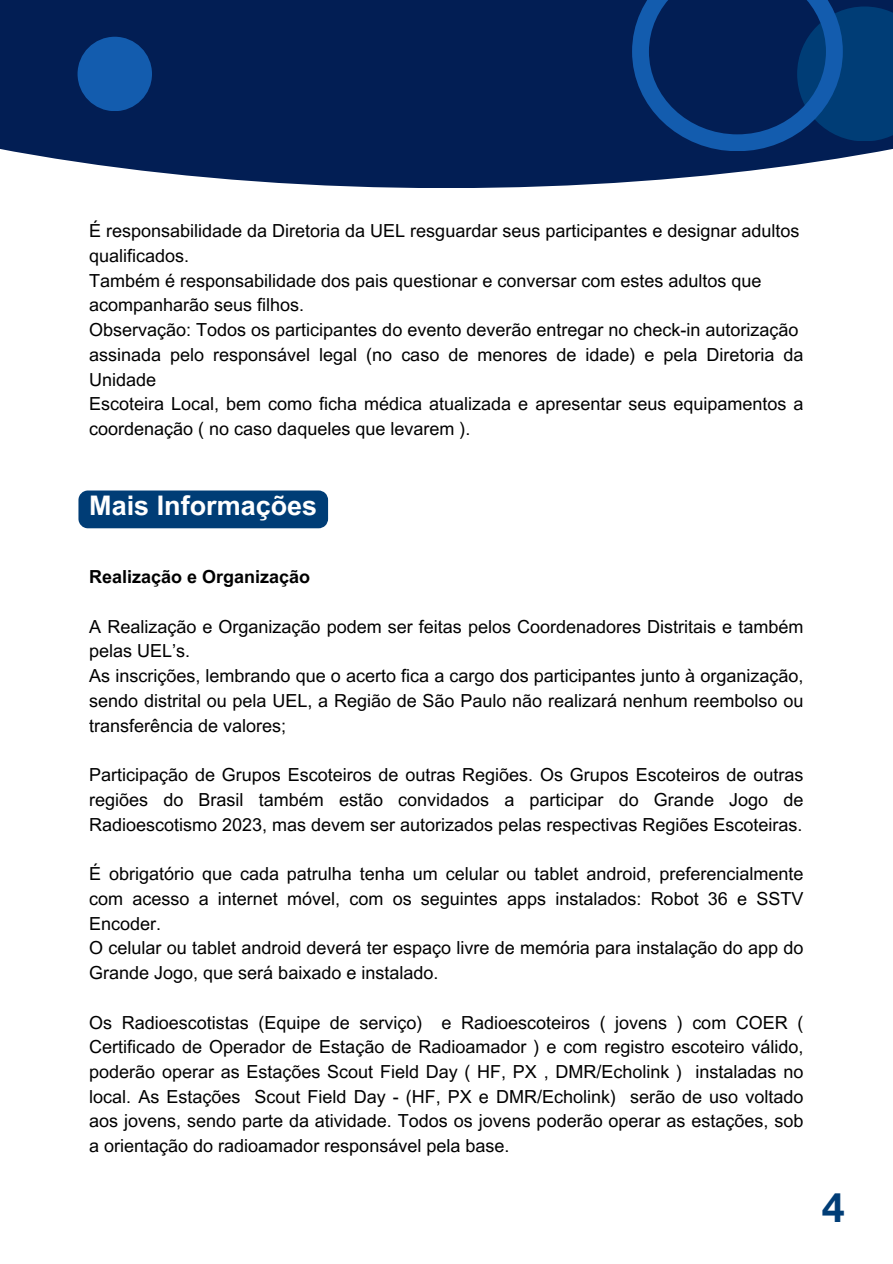
<style>
.page{position:relative;width:893px;height:1264px;background:#fff}
.page>*{position:absolute;margin:0;border:0;box-sizing:border-box;transform-origin:0 0}
.t1{font:700 37.5px "Open Sauce One";color:#003d76}
.t2{font:700 27px "Arial MT Pro";color:#fff}
.t3{font:18px/24.8px "Arial MT Pro";color:#000}
.t4{font:700 18px "Arial MT Pro";color:#000}
</style>
<div class="page">
<div style="left:0;top:0;width:892px;height:188px;background:#021e54"></div>
<svg style="left:632px;top:0;width:260px;height:151px"></svg>
<div style="left:78px;top:37px;width:74px;height:74px;background:#135cae;border-radius:50%"></div>
<div style="left:78px;top:490px;width:250px;height:38px;background:#003d76"></div>
<p class="t3" style="left:89px;top:221px;width:711px">É responsabilidade da Diretoria da UEL resguardar seus participantes e designar adultos</p>
<p class="t3" style="left:89px;top:245px;width:101px">qualificados.</p>
<p class="t3" style="left:89px;top:270px;width:673px">Também é responsabilidade dos pais questionar e conversar com estes adultos que</p>
<p class="t3" style="left:89px;top:295px;width:216px">acompanharão seus filhos.</p>
<p class="t3" style="left:89px;top:319px;width:710px">Observação: Todos os participantes do evento deverão entregar no check-in autorização</p>
<p class="t3" style="left:89px;top:344px;width:715px">assinada pelo responsável legal (no caso de menores de idade) e pela Diretoria da<br>Unidade</p>
<p class="t3" style="left:89px;top:394px;width:715px">Escoteira Local, bem como ficha médica atualizada e apresentar seus equipamentos a coordenação ( no caso daqueles que levarem ).</p>
<p class="t2" style="left:89px;top:495px;width:229px">Mais Informações</p>
<p class="t4" style="left:89px;top:570px;width:222px">Realização e Organização</p>
<p class="t3" style="left:89px;top:616px;width:715px">A Realização e Organização podem ser feitas pelos Coordenadores Distritais e também pelas UEL’s.</p>
<p class="t3" style="left:89px;top:665px;width:715px;text-align:justify">As inscrições, lembrando que o acerto fica a cargo dos participantes junto à organização, sendo distrital ou pela UEL, a Região de São Paulo não realizará nenhum reembolso ou transferência de valores;</p>
<p class="t3" style="left:89px;top:764px;width:715px;text-align:justify">Participação de Grupos Escoteiros de outras Regiões. Os Grupos Escoteiros de outras regiões do Brasil também estão convidados a participar do Grande Jogo de Radioescotismo 2023, mas devem ser autorizados pelas respectivas Regiões Escoteiras.</p>
<p class="t3" style="left:89px;top:863px;width:715px;text-align:justify">É obrigatório que cada patrulha tenha um celular ou tablet android, preferencialmente com acesso a internet móvel, com os seguintes apps instalados: Robot 36 e SSTV Encoder.</p>
<p class="t3" style="left:89px;top:937px;width:715px">O celular ou tablet android deverá ter espaço livre de memória para instalação do app do<br>Grande Jogo, que será baixado e instalado.</p>
<p class="t3" style="left:89px;top:1012px;width:715px;text-align:justify">Os Radioescotistas (Equipe de serviço) e Radioescoteiros ( jovens ) com COER ( Certificado de Operador de Estação de Radioamador ) e com registro escoteiro válido, poderão operar as Estações Scout Field Day ( HF, PX , DMR/Echolink ) instaladas no local. As Estações Scout Field Day - (HF, PX e DMR/Echolink) serão de uso voltado aos jovens, sendo parte da atividade. Todos os jovens poderão operar as estações, sob a orientação do radioamador responsável pela base.</p>
<p class="t1" style="left:821px;top:1184px;width:26px">4</p>
</div>
